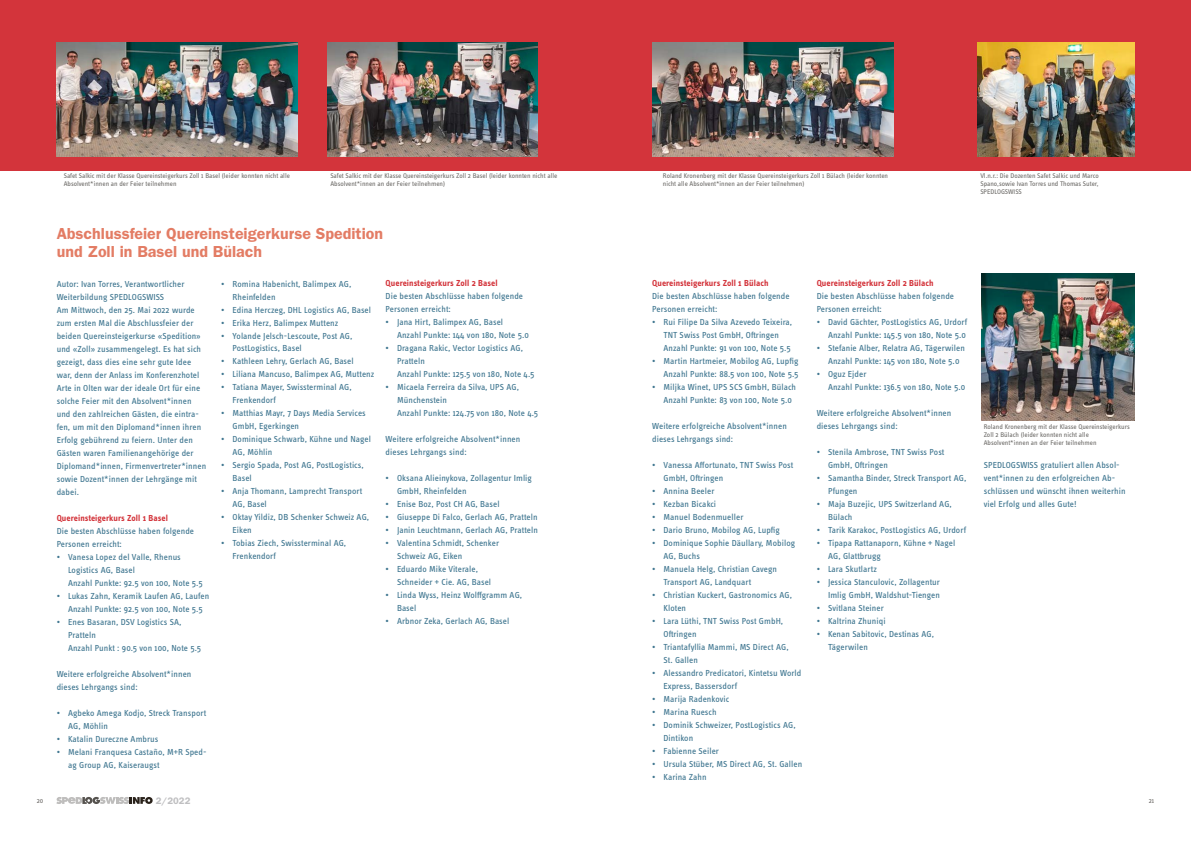
<style>
.page{position:relative;width:1191px;height:842px;background:#fff}
.page>*{position:absolute;margin:0;border:0;box-sizing:border-box;transform-origin:0 0}
.t1{font:600 16px/18px "Franklin Gothic";color:#e37c64}
.t2{font:600 9.5px "Franklin Gothic";color:#bfbfc1}
.t3{font:9px/13px "Info Text Pro";letter-spacing:.01em;color:#3f7690}
.t4{font:700 9px "Info Text Pro";letter-spacing:.01em;color:#d3343b}
.t5{font:7px/8px "Info Text Pro";color:#72706d}
</style>
<div class="page">
<svg style="left:56px;top:797px;width:97px;height:7px"></svg>
<div style="left:0;top:0;width:1191px;height:170px;background:#d3343b"></div>
<img style="left:327px;top:43px;width:211px;height:113px">
<img style="left:57px;top:43px;width:241px;height:113px">
<img style="left:653px;top:43px;width:240px;height:113px">
<img style="left:977px;top:43px;width:157px;height:113px">
<img style="left:981px;top:273px;width:153px;height:147px">
<p class="t5" style="left:64px;top:172px;width:228px">Safet Salkic mit der Klasse Quereinsteigerkurs Zoll 1 Basel (leider konnten nicht alle<br>Absolvent*innen an der Feier teilnehmen</p>
<p class="t5" style="left:330px;top:172px;width:228px">Safet Salkic mit der Klasse Quereinsteigerkurs Zoll 2 Basel (leider konnten nicht alle<br>Absolvent*innen an der Feier teilnehmen)</p>
<p class="t5" style="left:663px;top:172px;width:227px">Roland Kronenberg mit der Klasse Quereinsteigerkurs Zoll 1 Bülach (leider konnten nicht alle Absolvent*innen an der Feier teilnehmen)</p>
<p class="t5" style="left:980px;top:172px;width:120px;text-align:justify">Vl.n.r.: Die Dozenten Safet Salkic und Marco Spano,sowie Ivan Torres und Thomas Suter, SPEDLOGSWISS</p>
<h1 class="t1" style="left:57px;top:225px;width:328px">Abschlussfeier Quereinsteigerkurse Spedition und Zoll in Basel und Bülach</h1>
<p class="t3" style="left:57px;top:277px;width:151px">Autor: Ivan Torres, Verantwortlicher Weiterbildung SPEDLOGSWISS<br>Am Mittwoch, den 25. Mai 2022 wurde zum ersten Mal die Abschlussfeier der beiden Quereinsteigerkurse «Spedition» und «Zoll» zusammengelegt. Es hat sich gezeigt, dass dies eine sehr gute Idee war, denn der Anlass im Konferenzhotel Arte in Olten war der ideale Ort für eine solche Feier mit den Absolvent*innen und den zahlreichen Gästen, die eintra&shy;fen, um mit den Diplomand*innen ihren Erfolg gebührend zu feiern. Unter den Gästen waren Familienangehörige der Diplomand*innen, Firmenvertreter*innen sowie Dozent*innen der Lehrgänge mit dabei.</p>
<p class="t4" style="left:57px;top:512px;width:113px">Quereinsteigerkurs Zoll 1 Basel</p>
<p class="t3" style="left:57px;top:524px;width:139px">Die besten Abschlüsse haben folgende<br>Personen erreicht:</p>
<p class="t3" style="left:68px;top:550px;width:136px;text-indent:-11px">• Vanesa Lopez del Valle, Rhenus<br>Logistics AG, Basel<br>Anzahl Punkte: 92.5 von 100, Note 5.5</p>
<p class="t3" style="left:57px;top:589px;width:154px;text-align:center">• Lukas Zahn, Keramik Laufen AG, Laufen<br>Anzahl Punkte: 92.5 von 100, Note 5.5</p>
<p class="t3" style="left:68px;top:615px;width:135px;text-indent:-11px">• Enes Basaran, DSV Logistics SA,<br>Pratteln<br>Anzahl Punkt : 90.5 von 100, Note 5.5</p>
<p class="t3" style="left:57px;top:667px;width:136px">Weitere erfolgreiche Absolvent*innen dieses Lehrgangs sind:</p>
<p class="t3" style="left:68px;top:706px;width:140px;text-indent:-11px">• Agbeko Amega Kodjo, Streck Transport<br>AG, Möhlin</p>
<p class="t3" style="left:57px;top:732px;width:103px">• Katalin Dureczne Ambrus</p>
<p class="t3" style="left:68px;top:745px;width:140px;text-indent:-11px">• Melani Franquesa Castaño, M+R Sped&shy;ag Group AG, Kaiseraugst</p>
<p class="t4" style="left:386px;top:278px;width:113px">Quereinsteigerkurs Zoll 2 Basel</p>
<p class="t3" style="left:386px;top:290px;width:139px">Die besten Abschlüsse haben folgende<br>Personen erreicht:</p>
<p class="t3" style="left:397px;top:316px;width:133px;text-indent:-11px">• Jana Hirt, Balimpex AG, Basel<br>Anzahl Punkte: 144 von 180, Note 5.0</p>
<p class="t3" style="left:397px;top:342px;width:139px;text-indent:-11px">• Dragana Rakic, Vector Logistics AG,<br>Pratteln<br>Anzahl Punkte: 125.5 von 180, Note 4.5</p>
<p class="t3" style="left:397px;top:381px;width:143px;text-indent:-11px">• Micaela Ferreira da Silva, UPS AG,<br>Münchenstein<br>Anzahl Punkte: 124.75 von 180, Note 4.5</p>
<p class="t3" style="left:386px;top:433px;width:136px">Weitere erfolgreiche Absolvent*innen dieses Lehrgangs sind:</p>
<p class="t3" style="left:397px;top:472px;width:137px;text-indent:-11px">• Oksana Alieinykova, Zollagentur Imlig<br>GmbH, Rheinfelden</p>
<p class="t3" style="left:386px;top:498px;width:115px">• Enise Boz, Post CH AG, Basel</p>
<p class="t3" style="left:386px;top:511px;width:153px">• Giuseppe Di Falco, Gerlach AG, Pratteln</p>
<p class="t3" style="left:386px;top:524px;width:154px">• Janin Leuchtmann, Gerlach AG, Pratteln</p>
<p class="t3" style="left:397px;top:537px;width:104px;text-indent:-11px">• Valentina Schmidt, Schenker<br>Schweiz AG, Eiken</p>
<p class="t3" style="left:397px;top:563px;width:96px;text-indent:-11px">• Eduardo Mike Viterale,<br>Schneider + Cie. AG, Basel</p>
<p class="t3" style="left:397px;top:589px;width:127px;text-indent:-11px">• Linda Wyss, Heinz Wolffgramm AG,<br>Basel</p>
<p class="t3" style="left:386px;top:615px;width:125px">• Arbnor Zeka, Gerlach AG, Basel</p>
<p class="t3" style="left:232px;top:277px;width:120px;text-indent:-11px">• Romina Habenicht, Balimpex AG,<br>Rheinfelden</p>
<p class="t3" style="left:221px;top:303px;width:151px">• Edina Herczeg, DHL Logistics AG, Basel</p>
<p class="t3" style="left:221px;top:316px;width:119px">• Erika Herz, Balimpex Muttenz</p>
<p class="t3" style="left:232px;top:329px;width:121px;text-indent:-11px">• Yolande Jelsch-Lescoute, Post AG,<br>PostLogistics, Basel</p>
<p class="t3" style="left:221px;top:355px;width:134px">• Kathleen Lehry, Gerlach AG, Basel</p>
<p class="t3" style="left:221px;top:368px;width:155px">• Liliana Mancuso, Balimpex AG, Muttenz</p>
<p class="t3" style="left:232px;top:381px;width:121px;text-indent:-11px">• Tatiana Mayer, Swissterminal AG,<br>Frenkendorf</p>
<p class="t3" style="left:232px;top:407px;width:135px;text-indent:-11px">• Matthias Mayr, 7 Days Media Services<br>GmbH, Egerkingen</p>
<p class="t3" style="left:232px;top:433px;width:140px;text-indent:-11px">• Dominique Schwarb, Kühne und Nagel<br>AG, Möhlin</p>
<p class="t3" style="left:232px;top:459px;width:133px;text-indent:-11px">• Sergio Spada, Post AG, PostLogistics,<br>Basel</p>
<p class="t3" style="left:232px;top:485px;width:131px;text-indent:-11px">• Anja Thomann, Lamprecht Transport<br>AG, Basel</p>
<p class="t3" style="left:232px;top:511px;width:138px;text-indent:-11px">• Oktay Yildiz, DB Schenker Schweiz AG,<br>Eiken</p>
<p class="t3" style="left:232px;top:537px;width:115px;text-indent:-11px">• Tobias Ziech, Swissterminal AG,<br>Frenkendorf</p>
<p class="t4" style="left:652px;top:278px;width:118px">Quereinsteigerkurs Zoll 1 Bülach</p>
<p class="t3" style="left:652px;top:290px;width:139px">Die besten Abschlüsse haben folgende<br>Personen erreicht:</p>
<p class="t3" style="left:663px;top:316px;width:130px;text-indent:-11px">• Rui Filipe Da Silva Azevedo Teixeira,<br>TNT Swiss Post GmbH, Oftringen<br>Anzahl Punkte: 91 von 100, Note 5.5</p>
<p class="t3" style="left:652px;top:355px;width:148px;text-align:right">• Martin Hartmeier, Mobilog AG, Lupfig<br>Anzahl Punkte: 88.5 von 100, Note 5.5</p>
<p class="t3" style="left:663px;top:381px;width:134px;text-indent:-11px">• Miljka Winet, UPS SCS GmbH, Bülach<br>Anzahl Punkte: 83 von 100, Note 5.0</p>
<p class="t3" style="left:652px;top:420px;width:136px">Weitere erfolgreiche Absolvent*innen dieses Lehrgangs sind:</p>
<p class="t3" style="left:663px;top:459px;width:131px;text-indent:-11px">• Vanessa Affortunato, TNT Swiss Post<br>GmbH, Oftringen</p>
<p class="t3" style="left:652px;top:485px;width:64px">• Annina Beeler</p>
<p class="t3" style="left:652px;top:498px;width:65px">• Kezban Bicakci</p>
<p class="t3" style="left:652px;top:511px;width:93px">• Manuel Bodenmueller</p>
<p class="t3" style="left:652px;top:524px;width:129px">• Dario Bruno, Mobilog AG, Lupfig</p>
<p class="t3" style="left:663px;top:537px;width:133px;text-indent:-11px">• Dominique Sophie Däullary, Mobilog<br>AG, Buchs</p>
<p class="t3" style="left:663px;top:563px;width:115px;text-indent:-11px">• Manuela Helg, Christian Cavegn<br>Transport AG, Landquart</p>
<p class="t3" style="left:663px;top:589px;width:130px;text-indent:-11px">• Christian Kuckert, Gastronomics AG,<br>Kloten</p>
<p class="t3" style="left:663px;top:614px;width:121px;text-indent:-11px">• Lara Lüthi, TNT Swiss Post GmbH,<br>Oftringen</p>
<p class="t3" style="left:663px;top:640px;width:127px;text-indent:-11px">• Triantafyllia Mammi, MS Direct AG,<br>St. Gallen</p>
<p class="t3" style="left:663px;top:666px;width:139px;text-indent:-11px">• Alessandro Predicatori, Kintetsu World<br>Express, Bassersdorf</p>
<p class="t3" style="left:652px;top:692px;width:79px">• Marija Radenkovic</p>
<p class="t3" style="left:652px;top:705px;width:66px">• Marina Ruesch</p>
<p class="t3" style="left:663px;top:718px;width:134px;text-indent:-11px">• Dominik Schweizer, PostLogistics AG,<br>Dintikon</p>
<p class="t3" style="left:652px;top:744px;width:68px">• Fabienne Seiler</p>
<p class="t3" style="left:652px;top:757px;width:151px">• Ursula Stüber, MS Direct AG, St. Gallen</p>
<p class="t3" style="left:652px;top:770px;width:56px">• Karina Zahn</p>
<p class="t4" style="left:816px;top:278px;width:118px">Quereinsteigerkurs Zoll 2 Bülach</p>
<p class="t3" style="left:816px;top:289px;width:139px">Die besten Abschlüsse haben folgende<br>Personen erreicht:</p>
<p class="t3" style="left:816px;top:315px;width:152px;text-align:right">• David Gächter, PostLogistics AG, Urdorf<br>Anzahl Punkte: 145.5 von 180, Note 5.0</p>
<p class="t3" style="left:828px;top:341px;width:138px;text-indent:-11px">• Stefanie Alber, Relatra AG, Tägerwilen<br>Anzahl Punkte: 145 von 180, Note 5.0</p>
<p class="t3" style="left:828px;top:367px;width:139px;text-indent:-11px">• Oguz Ejder<br>Anzahl Punkte: 136.5 von 180, Note 5.0</p>
<p class="t3" style="left:816px;top:406px;width:136px">Weitere erfolgreiche Absolvent*innen dieses Lehrgangs sind:</p>
<p class="t3" style="left:828px;top:445px;width:118px;text-indent:-11px">• Stenila Ambrose, TNT Swiss Post<br>GmbH, Oftringen</p>
<p class="t3" style="left:828px;top:471px;width:140px;text-indent:-11px">• Samantha Binder, Streck Transport AG,<br>Pfungen</p>
<p class="t3" style="left:828px;top:497px;width:125px;text-indent:-11px">• Maja Buzejic, UPS Switzerland AG,<br>Bülach</p>
<p class="t3" style="left:816px;top:523px;width:151px">• Tarik Karakoc, PostLogistics AG, Urdorf</p>
<p class="t3" style="left:828px;top:536px;width:129px;text-indent:-11px">• Tipapa Rattanaporn, Kühne + Nagel<br>AG, Glattbrugg</p>
<p class="t3" style="left:816px;top:562px;width:62px">• Lara Skutlartz</p>
<p class="t3" style="left:816px;top:575px;width:125px;text-align:right">• Jessica Stanculovic, Zollagentur<br>Imlig GmbH, Waldshut-Tiengen</p>
<p class="t3" style="left:816px;top:601px;width:69px">• Svitlana Steiner</p>
<p class="t3" style="left:816px;top:614px;width:70px">• Kaltrina Zhuniqi</p>
<p class="t3" style="left:828px;top:627px;width:108px;text-indent:-11px">• Kenan Sabitovic, Destinas AG,<br>Tägerwilen</p>
<p class="t5" style="left:983px;top:423px;width:147px">Roland Kronenberg mit der Klasse Quereinsteigerkurs<br>Zoll 2 Bülach (leider konnten nicht alle<br>Absolvent*innen an der Feier teilnehmen</p>
<p class="t3" style="left:983px;top:458px;width:143px">SPEDLOGSWISS gratuliert allen Absol&shy;vent*innen zu den erfolgreichen Ab&shy;schlüssen und wünscht ihnen weiterhin viel Erfolg und alles Gute!</p>
<p class="t5" style="left:37px;top:797px;width:8px">20</p>
<p class="t2" style="left:156px;top:795px;width:36px">2/2022</p>
<p class="t5" style="left:1148px;top:796px;width:7px">21</p>
</div>
